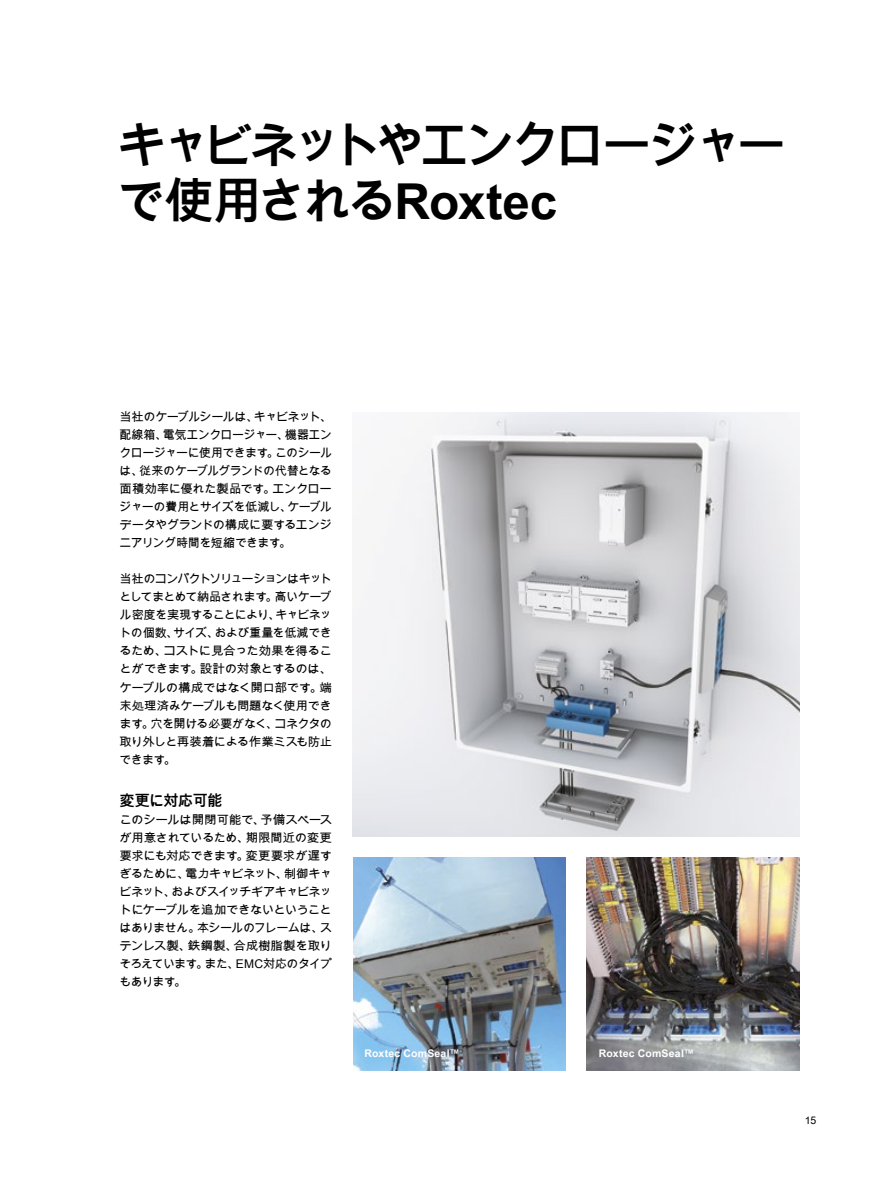
<style>
.page{position:relative;width:893px;height:1191px;background:#fff}
.page>*{position:absolute;margin:0;border:0;box-sizing:border-box;transform-origin:0 0}
.t1{font:700 49.5px/55.5px "Arial Unicode MS";letter-spacing:-.085em;color:#000}
.t2{font:700 15px "Arial Unicode MS";letter-spacing:-.035em;color:#000}
.t3{font:12px/18px "Arial Unicode MS";letter-spacing:-.05em;color:#000;text-align:justify}
.t4{font:12px/18px "Arial Unicode MS";letter-spacing:-.05em;color:#000;text-align:justify;scale:1.06 1}
.t5{font:700 10.5px "Arial Unicode MS";letter-spacing:.02em;color:#fff}
.t6{font:10.5px "Arial Unicode MS";color:#000}
</style>
<div class="page">
<img style="left:587px;top:857px;width:212px;height:213px">
<img style="left:353px;top:857px;width:213px;height:213px">
<img style="left:353px;top:413px;width:446px;height:423px">
<h1 class="t1" style="left:117px;top:119px;width:670px">キャビネットやエンクロージャーで使用されるRoxtec</h1>
<p class="t3" style="left:120px;top:408px;width:214px">当社のケーブルシールは、キャビネット、配線箱、電気エンクロージャー、機器エンクロージャーに使用できます。このシールは、従来のケーブルグランドの代替となる面積効率に優れた製品です。エンクロージャーの費用とサイズを低減し、ケーブルデータやグランドの構成に要するエンジニアリング時間を短縮できます。</p>
<p class="t3" style="left:120px;top:570px;width:214px">当社のコンパクトソリューションはキットとしてまとめて納品されます。高いケーブル密度を実現することにより、キャビネットの個数、サイズ、および重量を低減できるため、コストに見合った効果を得ることができます。設計の対象とするのは、ケーブルの構成ではなく開口部です。端末処理済みケーブルも問題なく使用できます。穴を開ける必要がなく、コネクタの取り外しと再装着による作業ミスも防止できます。</p>
<p class="t2" style="left:120px;top:789px;width:104px">変更に対応可能</p>
<p class="t4" style="left:120px;top:810px;width:202px">このシールは開閉可能で、予備スペースが用意されているため、期限間近の変更要求にも対応できます。変更要求が遅すぎるために、電力キャビネット、制御キャビネット、およびスイッチギアキャビネットにケーブルを追加できないということはありません。本シールのフレームは、ステンレス製、鉄鋼製、合成樹脂製を取りそろえています。また、EMC対応のタイプもあります。</p>
<p class="t5" style="left:364px;top:1045px;width:97px">Roxtec ComSeal™</p>
<p class="t5" style="left:599px;top:1045px;width:97px">Roxtec ComSeal™</p>
<p class="t6" style="left:805px;top:1113px;width:13px">15</p>
</div>
